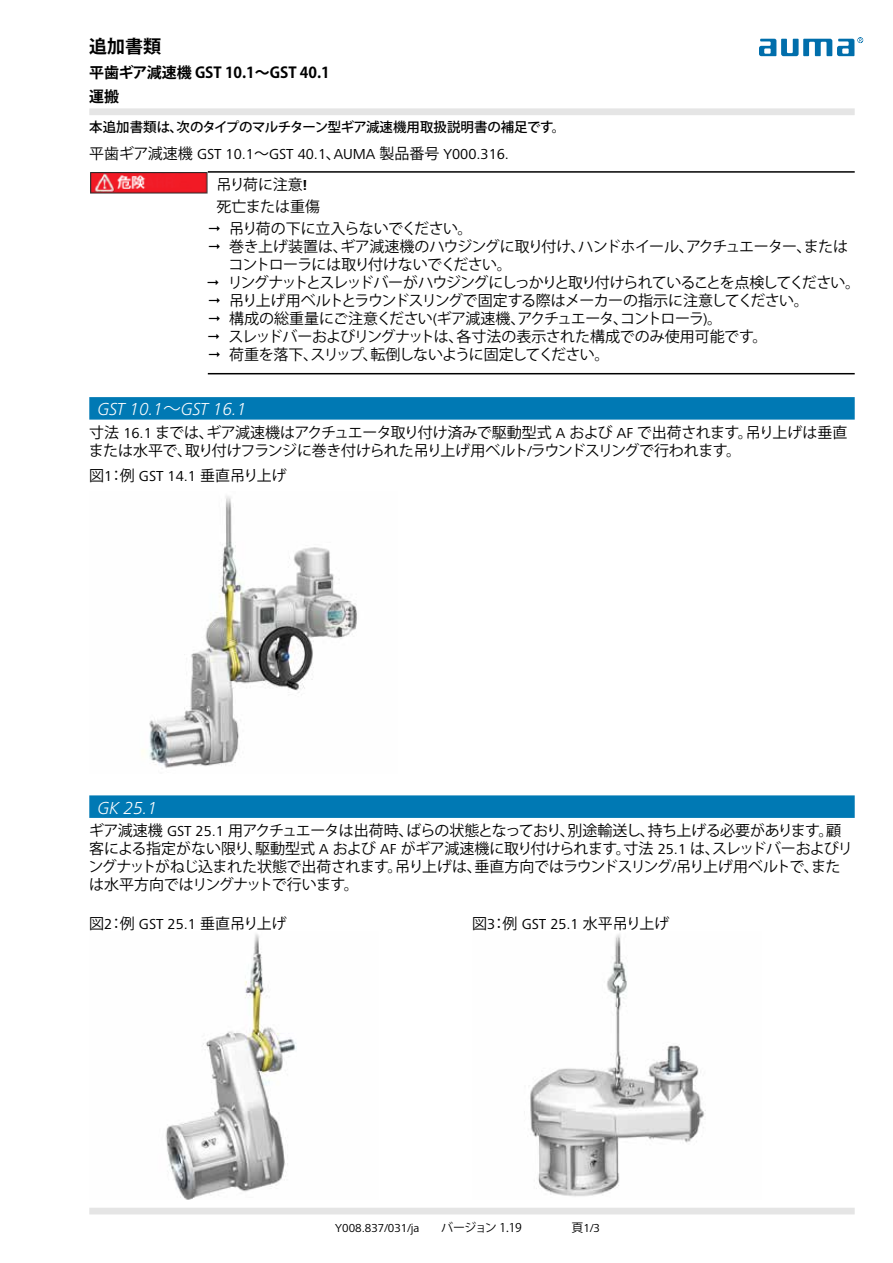
<style>
.page{position:relative;width:893px;height:1263px;background:#fff}
.page>*{position:absolute;margin:0;border:0;box-sizing:border-box;transform-origin:0 0}
.t1{font:italic 300 18px "Frutiger Next LTW1 G";color:#fff}
.t2{font:700 18px "Koz Go Pro";color:#000}
.t3{font:15px/18px "Koz Go Pro";letter-spacing:-.04em;color:#000}
.t4{font:15px "Frutiger Next LTW1 G";color:#000}
.t5{font:700 15px/24.3px "Koz Go Pro";color:#000}
.t6{font:15px "Koz Go Pro";color:#000}
.t7{font:500 13.5px "Koz Go Pro";letter-spacing:-.01em;color:#000}
.t8{font:12px "Frutiger Next LTW1 G";color:#000}
.t9{font:12px "Koz Go Pro";letter-spacing:-.05em;color:#000}
.s1{font-family:"Koz Go Pro"}
.s2{font-family:"Frutiger Next LTW1 G";font-weight:700}
.s3{font-family:"Frutiger Next LTW1 G"}
.s4{font-family:"Koz Go Pro";font-style:normal}
</style>
<div class="page">
<svg style="left:759px;top:37px;width:104px;height:19px"></svg>
<div style="left:89px;top:108px;width:766px;height:7px;background:#e5e5e5"></div>
<div style="left:89px;top:1208px;width:766px;height:6px;background:#e5e5e5"></div>
<img style="left:90px;top:171px;width:118px;height:23px">
<hr style="left:208px;top:171px;width:647px;height:2px;background:#000">
<hr style="left:208px;top:373px;width:647px;height:1px;background:#000">
<div style="left:89px;top:397px;width:766px;height:23px;background:#0079b4"></div>
<img style="left:141px;top:496px;width:216px;height:272px">
<div style="left:89px;top:795px;width:766px;height:23px;background:#0079b4"></div>
<img style="left:165px;top:934px;width:132px;height:265px">
<img style="left:530px;top:934px;width:176px;height:263px">
<p class="t2" style="left:89px;top:35px;width:73px">追加書類</p>
<p class="t5" style="left:89px;top:61px;width:242px">平歯ギア減速機 GST 10.1～GST 40.1運搬</p>
<p class="t7" style="left:89px;top:118px;width:478px">本追加書類は、次のタイプのマルチターン型ギア減速機用取扱説明書の補足です。</p>
<p class="t4" style="left:89px;top:145px;width:421px"><span class="s1">平歯ギア減速機</span> GST 10.1<span class="s1">～</span>GST 40.1<span class="s1">、</span>AUMA <span class="s1">製品番号</span> Y000.316.</p>
<p class="t3" style="left:216px;top:176px;width:92px">吊り荷に注意<span class="s2">!</span></p>
<p class="t6" style="left:216px;top:197px;width:105px">死亡または重傷</p>
<p class="t3" style="left:229px;top:220px;width:245px">吊り荷の下に立入らないでください。</p>
<p class="t3" style="left:228px;top:238px;width:634px">巻き上げ装置は、ギア減速機のハウジングに取り付け、ハンドホイール、アクチュエーター、またはコントローラには取り付けないでください。<br>リングナットとスレッドバーがハウジングにしっかりと取り付けられていることを点検してください。吊り上げ用ベルトとラウンドスリングで固定する際はメーカーの指示に注意してください。<br>構成の総重量にご注意ください<span class="s3">(</span>ギア減速機、アクチュエータ、コントローラ<span class="s3">)</span>。<br>スレッドバーおよびリングナットは、各寸法の表示された構成でのみ使用可能です。<br>荷重を落下、スリップ、転倒しないように固定してください。</p>
<p class="t1" style="left:98px;top:399px;width:150px">GST 10.1<span class="s4">～</span>GST 16.1</p>
<p class="t3" style="left:89px;top:423px;width:760px">寸法 <span class="s3">16.1</span> までは、ギア減速機はアクチュエータ取り付け済みで駆動型式 <span class="s3">A</span> および <span class="s3">AF</span> で出荷されます。吊り上げは垂直または水平で、取り付けフランジに巻き付けられた吊り上げ用ベルト<span class="s3">/</span>ラウンドスリングで行われます。</p>
<p class="t3" style="left:89px;top:467px;width:199px">図<span class="s3">1</span>：例 <span class="s3">GST 14.1</span> 垂直吊り上げ</p>
<p class="t1" style="left:98px;top:797px;width:61px">GK 25.1</p>
<p class="t3" style="left:89px;top:822px;width:766px">ギア減速機 <span class="s3">GST 25.1</span> 用アクチュエータは出荷時、ばらの状態となっており、別途輸送し、持ち上げる必要があります。顧客による指定がない限り、駆動型式 <span class="s3">A</span> および <span class="s3">AF</span> がギア減速機に取り付けられます。寸法 <span class="s3">25.1</span> は、スレッドバーおよびリングナットがねじ込まれた状態で出荷されます。吊り上げは、垂直方向ではラウンドスリング<span class="s3">/</span>吊り上げ用ベルトで、または水平方向ではリングナットで行います。</p>
<p class="t3" style="left:89px;top:914px;width:199px">図<span class="s3">2</span>：例 <span class="s3">GST 25.1</span> 垂直吊り上げ</p>
<p class="t3" style="left:472px;top:914px;width:199px">図<span class="s3">3</span>：例 <span class="s3">GST 25.1</span> 水平吊り上げ</p>
<p class="t8" style="left:335px;top:1221px;width:86px">Y008.837/031/ja</p>
<p class="t9" style="left:441px;top:1220px;width:82px">バージョン 1.19</p>
<p class="t8" style="left:571px;top:1221px;width:30px"><span class="s1">頁</span>1/3</p>
</div>
